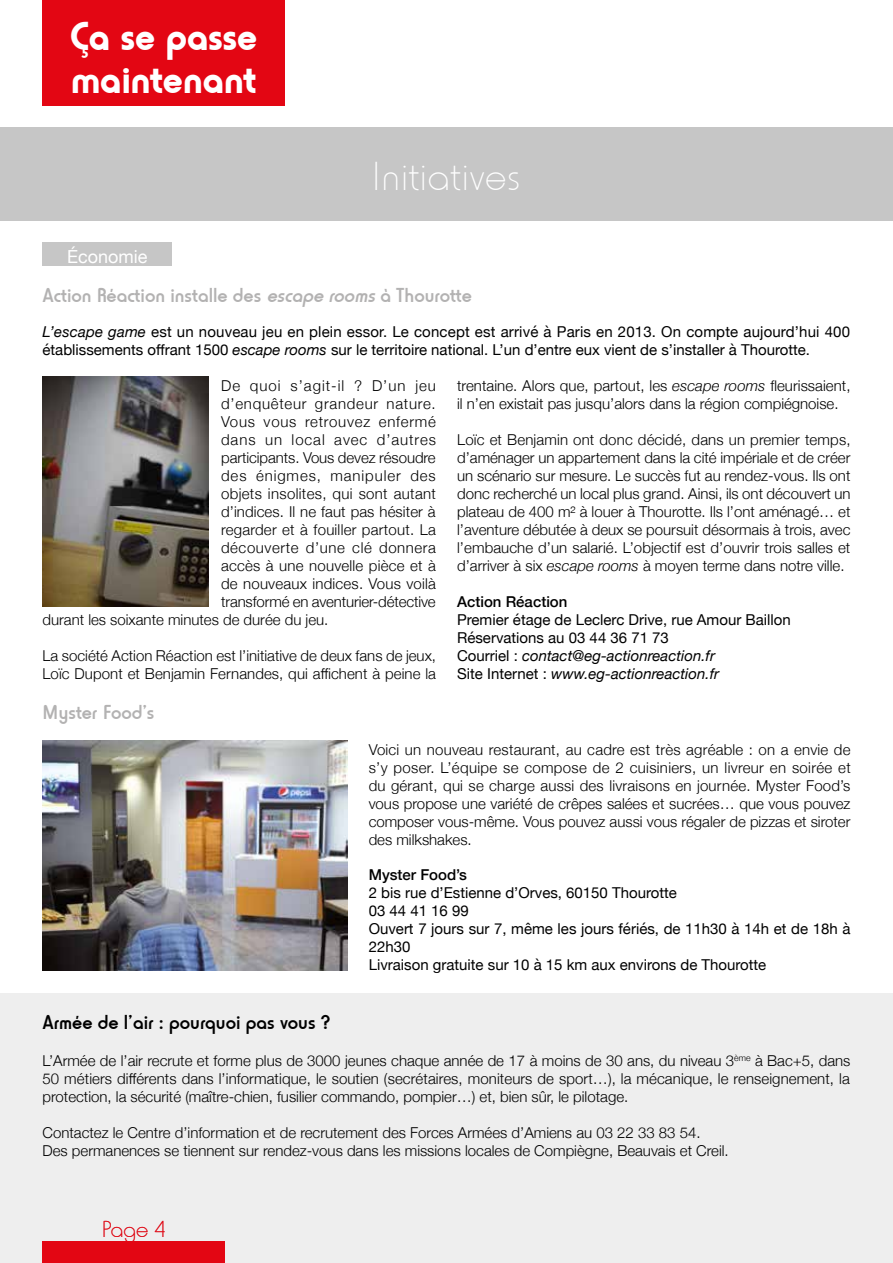
<style>
.page{position:relative;width:893px;height:1263px;background:#fff}
.page>*{position:absolute;margin:0;border:0;box-sizing:border-box;transform-origin:0 0}
.t1{font:700 42px/42px "Horatio D";color:#fff}
.t2{font:42px "Horatio D Ligh";letter-spacing:.02em;color:#fff}
.t3{font:24px "Horatio D Ligh";color:#e30613}
.t4{font:500 21px "Horatio D";color:#b3b2b2}
.t5{font:500 21px "Horatio D";color:#000}
.t6{font:18px "Helvetica Neue";color:#fff}
.t7{font:300 15px/18px "Helvetica Neue";color:#000}
.t8{font:15px/18px "Helvetica Neue";color:#000}
.t9{font:300 15px "Helvetica Neue";letter-spacing:.05em;color:#000}
.t10{font:300 15px "Helvetica Neue";letter-spacing:.06em;color:#000}
.t11{font:300 15px "Helvetica Neue";letter-spacing:.02em;color:#000}
.t12{font:500 15px "Helvetica Neue";color:#000}
.t13{font:300 15px "Helvetica Neue";letter-spacing:.04em;color:#000}
.t14{font:300 15px "Helvetica Neue";letter-spacing:.065em;color:#000}
.s1{font-style:italic}
</style>
<div class="page">
<div style="left:43px;top:0;width:242px;height:106px;background:#e30613"></div>
<div style="left:0;top:992px;width:893px;height:271px;background:#eee"></div>
<div style="left:0;top:128px;width:893px;height:93px;background:#c6c6c6"></div>
<div style="left:43px;top:242px;width:129px;height:24px;background:#c6c6c6"></div>
<img style="left:43px;top:740px;width:304px;height:230px">
<div style="left:43px;top:1242px;width:182px;height:21px;background:#e30613"></div>
<img style="left:43px;top:377px;width:165px;height:230px">
<h1 class="t1" style="left:70px;top:16px;width:189px">Ça se passe maintenant</h1>
<p class="t6" style="left:67px;top:243px;width:82px">Économie</p>
<h1 class="t2" style="left:372px;top:153px;width:150px">Initiatives</h1>
<h3 class="t4" style="left:43px;top:283px;width:431px">Action Réaction installe des <span class="s1">escape rooms</span>à Thourotte</h3>
<p class="t8" style="left:43px;top:324px;width:809px"><span class="s1">L’escape game</span> est un nouveau jeu en plein essor. Le concept est arrivé à Paris en 2013. On compte aujourd’hui 400 établissements offrant 1500 <span class="s1">escape rooms</span> sur le territoire national. L’un d’entre eux vient de s’installer à Thourotte.</p>
<p class="t14" style="left:221px;top:374px;width:216px">De quoi s’agit-il ? D’un jeu</p>
<p class="t9" style="left:221px;top:392px;width:216px">d’enquêteur grandeur nature.</p>
<p class="t9" style="left:221px;top:410px;width:216px">Vous vous retrouvez enfermé</p>
<p class="t10" style="left:221px;top:428px;width:216px">dans un local avec d’autres</p>
<p class="t7" style="left:221px;top:448px;width:216px">participants. Vous devez résoudre</p>
<p class="t10" style="left:221px;top:464px;width:216px">des énigmes, manipuler des</p>
<p class="t11" style="left:221px;top:482px;width:216px">objets insolites, qui sont autant</p>
<p class="t7" style="left:221px;top:502px;width:216px">d’indices. Il ne faut pas hésiter à</p>
<p class="t7" style="left:221px;top:520px;width:216px">regarder et à fouiller partout. La</p>
<p class="t13" style="left:221px;top:536px;width:216px">découverte d’une clé donnera</p>
<p class="t7" style="left:221px;top:556px;width:216px">accès à une nouvelle pièce et à</p>
<p class="t7" style="left:221px;top:574px;width:216px">de nouveaux indices. Vous voilà</p>
<p class="t7" style="left:221px;top:592px;width:216px">transformé en aventurier-détective</p>
<p class="t7" style="left:43px;top:610px;width:287px">durant les soixante minutes de durée du jeu.</p>
<p class="t7" style="left:43px;top:646px;width:395px">La société Action Réaction est l’initiative de deux fans de jeux,<br>Loïc Dupont et Benjamin Fernandes, qui affichent à peine la</p>
<h3 class="t4" style="left:43px;top:700px;width:114px">Myster Food’s</h3>
<p class="t7" style="left:457px;top:376px;width:395px">trentaine. Alors que, partout, les <span class="s1">escape rooms</span> fleurissaient, il n’en existait pas jusqu’alors dans la région compiégnoise.</p>
<p class="t7" style="left:457px;top:430px;width:395px;text-align:justify">Loïc et Benjamin ont donc décidé, dans un premier temps, d’aménager un appartement dans la cité impériale et de créer un scénario sur mesure. Le succès fut au rendez-vous. Ils ont donc recherché un local plus grand. Ainsi, ils ont découvert un plateau de 400 m² à louer à Thourotte. Ils l’ont aménagé… et l’aventure débutée à deux se poursuit désormais à trois, avec l’embauche d’un salarié. L’objectif est d’ouvrir trois salles et d’arriver à six <span class="s1">escape rooms</span> à moyen terme dans notre ville.</p>
<p class="t12" style="left:457px;top:590px;width:112px">Action Réaction</p>
<p class="t8" style="left:457px;top:612px;width:335px">Premier étage de Leclerc Drive, rue Amour Baillon Réservations au 03 44 36 71 73<br>Courriel : <span class="s1">contact@eg-actionreaction.fr<br></span>Site Internet : <span class="s1">www.eg-actionreaction.fr</span></p>
<h3 class="t5" style="left:43px;top:1010px;width:289px">Armée de l’air : pourquoi pas vous ?</h3>
<p class="t7" style="left:369px;top:739px;width:484px;text-align:justify">Voici un nouveau restaurant, au cadre est très agréable : on a envie de s’y poser. L’équipe se compose de 2 cuisiniers, un livreur en soirée et du gérant, qui se charge aussi des livraisons en journée. Myster Food’s vous propose une variété de crêpes salées et sucrées… que vous pouvez composer vous-même. Vous pouvez aussi vous régaler de pizzas et siroter des milkshakes.</p>
<p class="t12" style="left:369px;top:863px;width:100px">Myster Food’s</p>
<p class="t8" style="left:369px;top:885px;width:483px">2 bis rue d’Estienne d’Orves, 60150 Thourotte<br>03 44 41 16 99<br>Ouvert 7 jours sur 7, même les jours fériés, de 11h30 à 14h et de 18h à 22h30<br>Livraison gratuite sur 10 à 15 km aux environs de Thourotte</p>
<p class="t7" style="left:43px;top:1050px;width:809px;text-align:justify">L’Armée de l’air recrute et forme plus de 3000 jeunes chaque année de 17 à moins de 30 ans, du niveau 3<sup>ème</sup> à Bac+5, dans 50 métiers différents dans l’informatique, le soutien (secrétaires, moniteurs de sport…), la mécanique, le renseignement, la protection, la sécurité (maître-chien, fusilier commando, pompier…) et, bien sûr, le pilotage.</p>
<p class="t7" style="left:43px;top:1122px;width:688px">Contactez le Centre d’information et de recrutement des Forces Armées d’Amiens au 03 22 33 83 54.<br>Des permanences se tiennent sur rendez-vous dans les missions locales de Compiègne, Beauvais et Creil.</p>
<h2 class="t3" style="left:102px;top:1216px;width:66px">Page 4</h2>
</div>
